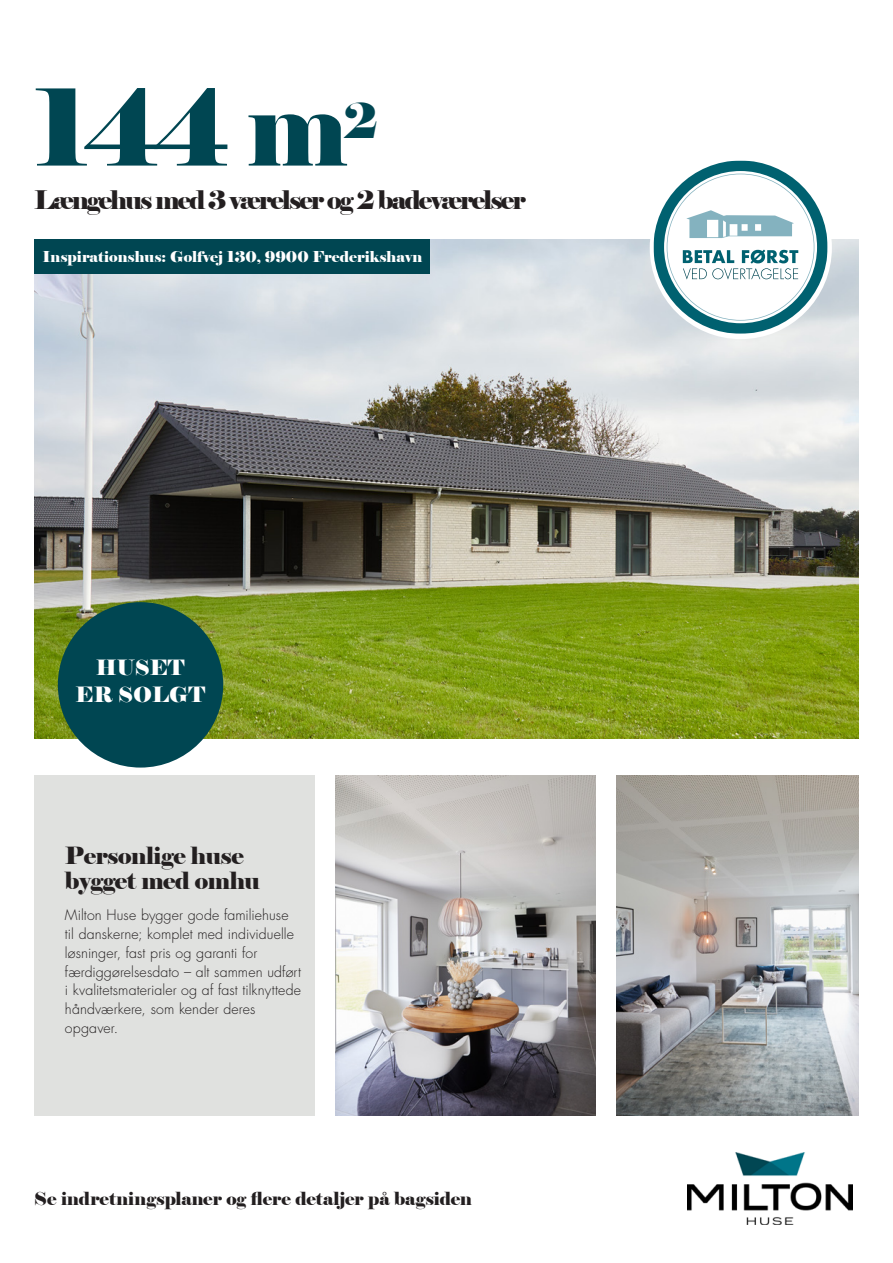
<style>
.page{position:relative;width:893px;height:1263px;background:#fff}
.page>*{position:absolute;margin:0;border:0;box-sizing:border-box;transform-origin:0 0}
.t1{font:105.75px "Elephant";color:#004652}
.t2{font:25.5px "Elephant";letter-spacing:-.07em;color:#231f20}
.t3{font:23.55px "Elephant";letter-spacing:-.02em;color:#231f20}
.t4{font:21px/27px "Elephant";color:#fff;text-align:center}
.t5{font:18px "Elephant";letter-spacing:-.005em;color:#231f20}
.t6{font:15px "Elephant";color:#fff}
.t7{font:300 14.1px/18.9px "Futura LT Pro";letter-spacing:.01em;color:#231f20}
</style>
<div class="page">
<img style="left:34px;top:239px;width:825px;height:500px">
<div style="left:34px;top:775px;width:281px;height:340px;background:#e0e1df"></div>
<img style="left:688px;top:1152px;width:164px;height:72px">
<img style="left:336px;top:775px;width:259px;height:340px">
<img style="left:616px;top:775px;width:243px;height:340px">
<div style="left:34px;top:239px;width:396px;height:34px;background:#004652"></div>
<svg style="left:653px;top:161px;width:175px;height:173px"></svg>
<div style="left:58px;top:602px;width:165px;height:165px;background:#004652;border-radius:50%"></div>
<p class="t1" style="left:34px;top:62px;width:346px">144 m<sup>2</sup></p>
<p class="t2" style="left:34px;top:184px;width:493px">Længehus med 3 værelser og 2 badeværelser</p>
<p class="t6" style="left:43px;top:247px;width:381px">Inspirationshus: Golfvej 130, 9900 Frederikshavn</p>
<p class="t4" style="left:75px;top:654px;width:131px">HUSET<br>ER SOLGT</p>
<p class="t3" style="left:65px;top:841px;width:181px">Personlige huse</p>
<p class="t3" style="left:65px;top:866px;width:196px">bygget med omhu</p>
<p class="t7" style="left:65px;top:905px;width:238px">Milton Huse bygger gode familiehuse til danskerne; komplet med individuelle løsninger, fast pris og garanti for færdiggørelsesdato – alt sammen udført i kvalitetsmaterialer og af fast tilknyttede håndværkere, som kender deres opgaver.</p>
<p class="t5" style="left:34px;top:1187px;width:439px">Se indretningsplaner og flere detaljer på bagsiden</p>
</div>
